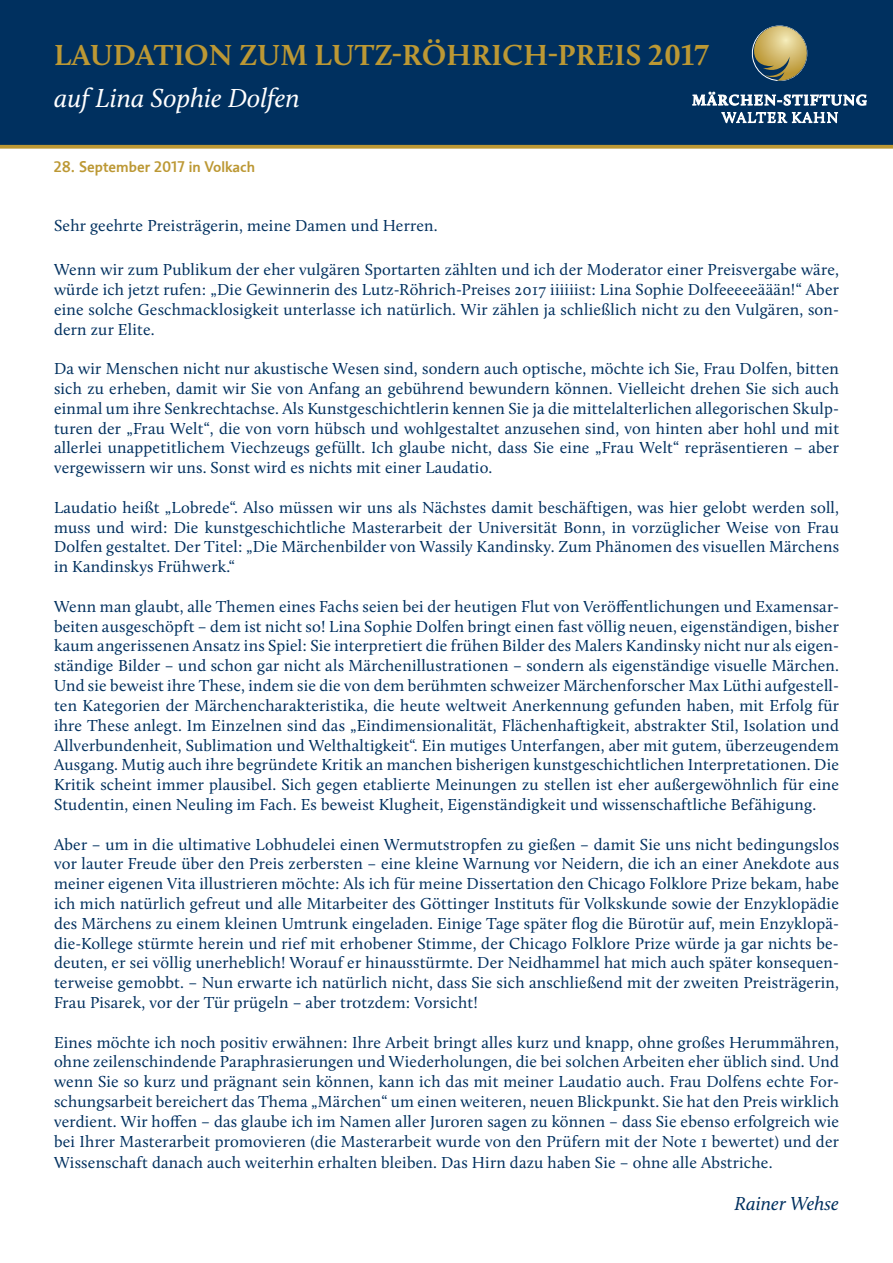
<style>
.page{position:relative;width:893px;height:1263px;background:#fff}
.page>*{position:absolute;margin:0;border:0;box-sizing:border-box;transform-origin:0 0}
.t1{font:700 30px "Calluna";letter-spacing:.015em;color:#bc9834}
.t2{font:italic 27px "Calluna";color:#fff}
.t3{font:italic 19.5px "Calluna";color:#00305f}
.t4{font:16.5px/19.8px "Calluna";letter-spacing:.01em;color:#00305f;text-align:justify}
.t5{font:500 15px "Informa";color:#bc9834}
</style>
<div class="page">
<div style="left:0;top:0;width:893px;height:147px;background:#00305f"></div>
<svg style="left:0;top:145px;width:893px;height:4px;background:#c2a146"></svg>
<svg style="left:692px;top:25px;width:175px;height:98px"></svg>
<h1 class="t1" style="left:54px;top:37px;width:656px">LAUDATION ZUM LUTZ-RÖHRICH-PREIS 2017</h1>
<h2 class="t2" style="left:54px;top:81px;width:247px">auf Lina Sophie Dolfen</h2>
<p class="t5" style="left:54px;top:158px;width:203px">28. September 2017 in Volkach</p>
<p class="t4" style="left:54px;top:216px;width:385px">Sehr geehrte Preisträgerin, meine Damen und Herren.</p>
<p class="t4" style="left:54px;top:260px;width:786px">Wenn wir zum Publikum der eher vulgären Sportarten zählten und ich der Moderator einer Preisvergabe wäre, würde ich jetzt rufen: „Die Gewinnerin des Lutz-Röhrich-Preises 2017 iiiiiist: Lina Sophie Dolfeeeeeäään!“ Aber eine solche Geschmacklosigkeit unterlasse ich natürlich. Wir zählen ja schließlich nicht zu den Vulgären, son&shy;dern zur Elite.</p>
<p class="t4" style="left:54px;top:359px;width:787px">Da wir Menschen nicht nur akustische Wesen sind, sondern auch optische, möchte ich Sie, Frau Dolfen, bitten sich zu erheben, damit wir Sie von Anfang an gebührend bewundern können. Vielleicht drehen Sie sich auch einmal um ihre Senkrechtachse. Als Kunstgeschichtlerin kennen Sie ja die mittelalterlichen allegorischen Skulp&shy;turen der „Frau Welt“, die von vorn hübsch und wohlgestaltet anzusehen sind, von hinten aber hohl und mit allerlei unappetitlichem Viechzeugs gefüllt. Ich glaube nicht, dass Sie eine „Frau Welt“ repräsentieren – aber vergewissern wir uns. Sonst wird es nichts mit einer Laudatio.</p>
<p class="t4" style="left:54px;top:497px;width:786px">Laudatio heißt „Lobrede“. Also müssen wir uns als Nächstes damit beschäftigen, was hier gelobt werden soll, muss und wird: Die kunstgeschichtliche Masterarbeit der Universität Bonn, in vorzüglicher Weise von Frau Dolfen gestaltet. Der Titel: „Die Märchenbilder von Wassily Kandinsky. Zum Phänomen des visuellen Märchens in Kandinskys Frühwerk.“</p>
<p class="t4" style="left:54px;top:596px;width:787px">Wenn man glaubt, alle Themen eines Fachs seien bei der heutigen Flut von Veröffentlichungen und Examensar&shy;beiten ausgeschöpft – dem ist nicht so! Lina Sophie Dolfen bringt einen fast völlig neuen, eigenständigen, bisher kaum angerissenen Ansatz ins Spiel: Sie interpretiert die frühen Bilder des Malers Kandinsky nicht nur als eigen&shy;ständige Bilder – und schon gar nicht als Märchenillustrationen – sondern als eigenständige visuelle Märchen.<br>Und sie beweist ihre These, indem sie die von dem berühmten schweizer Märchenforscher Max Lüthi aufgestell&shy;ten Kategorien der Märchencharakteristika, die heute weltweit Anerkennung gefunden haben, mit Erfolg für ihre These anlegt. Im Einzelnen sind das „Eindimensionalität, Flächenhaftigkeit, abstrakter Stil, Isolation und Allverbundenheit, Sublimation und Welthaltigkeit“. Ein mutiges Unterfangen, aber mit gutem, überzeugendem Ausgang. Mutig auch ihre begründete Kritik an manchen bisherigen kunstgeschichtlichen Interpretationen. Die Kritik scheint immer plausibel. Sich gegen etablierte Meinungen zu stellen ist eher außergewöhnlich für eine Studentin, einen Neuling im Fach. Es beweist Klugheit, Eigenständigkeit und wissenschaftliche Befähigung.</p>
<p class="t4" style="left:54px;top:834px;width:786px">Aber – um in die ultimative Lobhudelei einen Wermutstropfen zu gießen – damit Sie uns nicht bedingungslos vor lauter Freude über den Preis zerbersten – eine kleine Warnung vor Neidern, die ich an einer Anekdote aus meiner eigenen Vita illustrieren möchte: Als ich für meine Dissertation den Chicago Folklore Prize bekam, habe ich mich natürlich gefreut und alle Mitarbeiter des Göttinger Instituts für Volkskunde sowie der Enzyklopädie des Märchens zu einem kleinen Umtrunk eingeladen. Einige Tage später flog die Bürotür auf, mein Enzyklopä&shy;die-Kollege stürmte herein und rief mit erhobener Stimme, der Chicago Folklore Prize würde ja gar nichts be&shy;deuten, er sei völlig unerheblich! Worauf er hinausstürmte. Der Neidhammel hat mich auch später konsequen&shy;terweise gemobbt. – Nun erwarte ich natürlich nicht, dass Sie sich anschließend mit der zweiten Preisträgerin, Frau Pisarek, vor der Tür prügeln – aber trotzdem: Vorsicht!</p>
<p class="t4" style="left:54px;top:1032px;width:786px">Eines möchte ich noch positiv erwähnen: Ihre Arbeit bringt alles kurz und knapp, ohne großes Herummähren, ohne zeilenschindende Paraphrasierungen und Wiederholungen, die bei solchen Arbeiten eher üblich sind. Und wenn Sie so kurz und prägnant sein können, kann ich das mit meiner Laudatio auch. Frau Dolfens echte For&shy;schungsarbeit bereichert das Thema „Märchen“ um einen weiteren, neuen Blickpunkt. Sie hat den Preis wirklich verdient. Wir hoffen – das glaube ich im Namen aller Juroren sagen zu können – dass Sie ebenso erfolgreich wie bei Ihrer Masterarbeit promovieren (die Masterarbeit wurde von den Prüfern mit der Note 1 bewertet) und der</p>
<p class="t4" style="left:54px;top:1152px;width:720px">Wissenschaft danach auch weiterhin erhalten bleiben. Das Hirn dazu haben Sie – ohne alle Abstriche.</p>
<p class="t3" style="left:735px;top:1191px;width:106px">Rainer Wehse</p>
</div>
